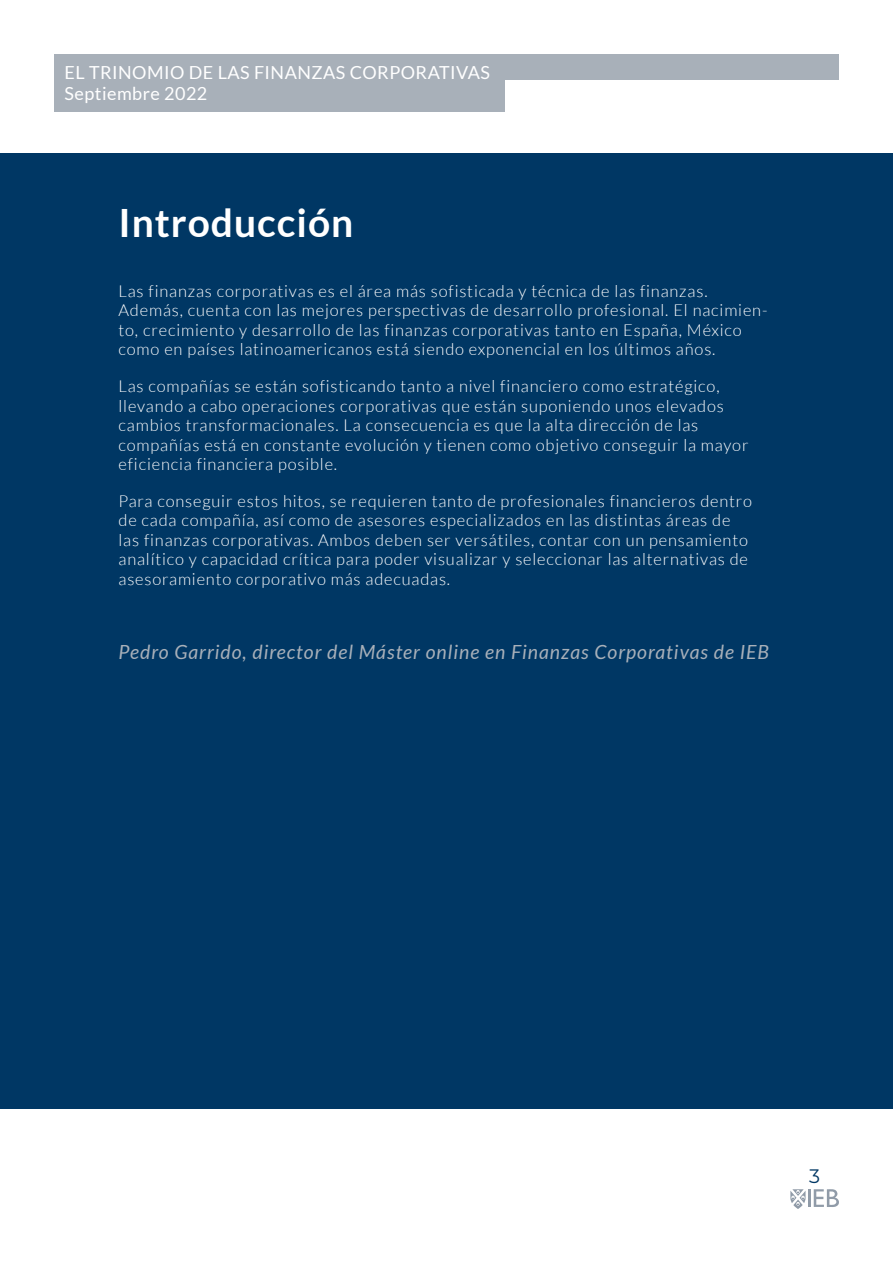
<style>
.page{position:relative;width:893px;height:1263px;background:#fff}
.page>*{position:absolute;margin:0;border:0;box-sizing:border-box;transform-origin:0 0}
.t1{font:700 39px "Lato";letter-spacing:.025em;color:#fff}
.t2{font:italic 19.5px "Lato";letter-spacing:.05em;color:#a8b0b9}
.t3{font:100 19.5px "Montserrat";color:#003764}
.t4{font:18px/21.3px "Lato";letter-spacing:.025em;color:#fff}
.t5{font:300 16.5px/19.5px "Lato";letter-spacing:.05em;color:#fff}
</style>
<div class="page">
<div style="left:54px;top:54px;width:450px;height:57px;background:#a8b0b9"></div>
<div style="left:54px;top:54px;width:785px;height:26px;background:#a8b0b9"></div>
<svg style="left:814px;top:1189px;width:25px;height:18px"></svg>
<hr style="left:808px;top:1189px;width:3px;height:18px;background:#909ba8">
<svg style="left:790px;top:1189px;width:15px;height:20px"></svg>
<div style="left:0;top:154px;width:893px;height:955px;background:#003764"></div>
<p class="t4" style="left:65px;top:62px;width:427px">EL TRINOMIO DE LAS FINANZAS CORPORATIVAS<br>Septiembre 2022</p>
<h1 class="t1" style="left:119px;top:201px;width:236px">Introducción</h1>
<p class="t5" style="left:119px;top:281px;width:650px">Las finanzas corporativas es el área más sofisticada y técnica de las finanzas.<br>Además, cuenta con las mejores perspectivas de desarrollo profesional. El nacimien&shy;to, crecimiento y desarrollo de las finanzas corporativas tanto en España, México como en países latinoamericanos está siendo exponencial en los últimos años.</p>
<p class="t5" style="left:119px;top:376px;width:631px">Las compañías se están sofisticando tanto a nivel financiero como estratégico, llevando a cabo operaciones corporativas que están suponiendo unos elevados cambios transformacionales. La consecuencia es que la alta dirección de las compañías está en constante evolución y tienen como objetivo conseguir la mayor eficiencia financiera posible.</p>
<p class="t5" style="left:119px;top:491px;width:635px">Para conseguir estos hitos, se requieren tanto de profesionales financieros dentro de cada compañía, así como de asesores especializados en las distintas áreas de las finanzas corporativas. Ambos deben ser versátiles, contar con un pensamiento analítico y capacidad crítica para poder visualizar y seleccionar las alternativas de asesoramiento corporativo más adecuadas.</p>
<p class="t2" style="left:119px;top:641px;width:652px">Pedro Garrido, director del Máster online en Finanzas Corporativas de IEB</p>
<p class="t3" style="left:809px;top:1163px;width:12px">3</p>
</div>
